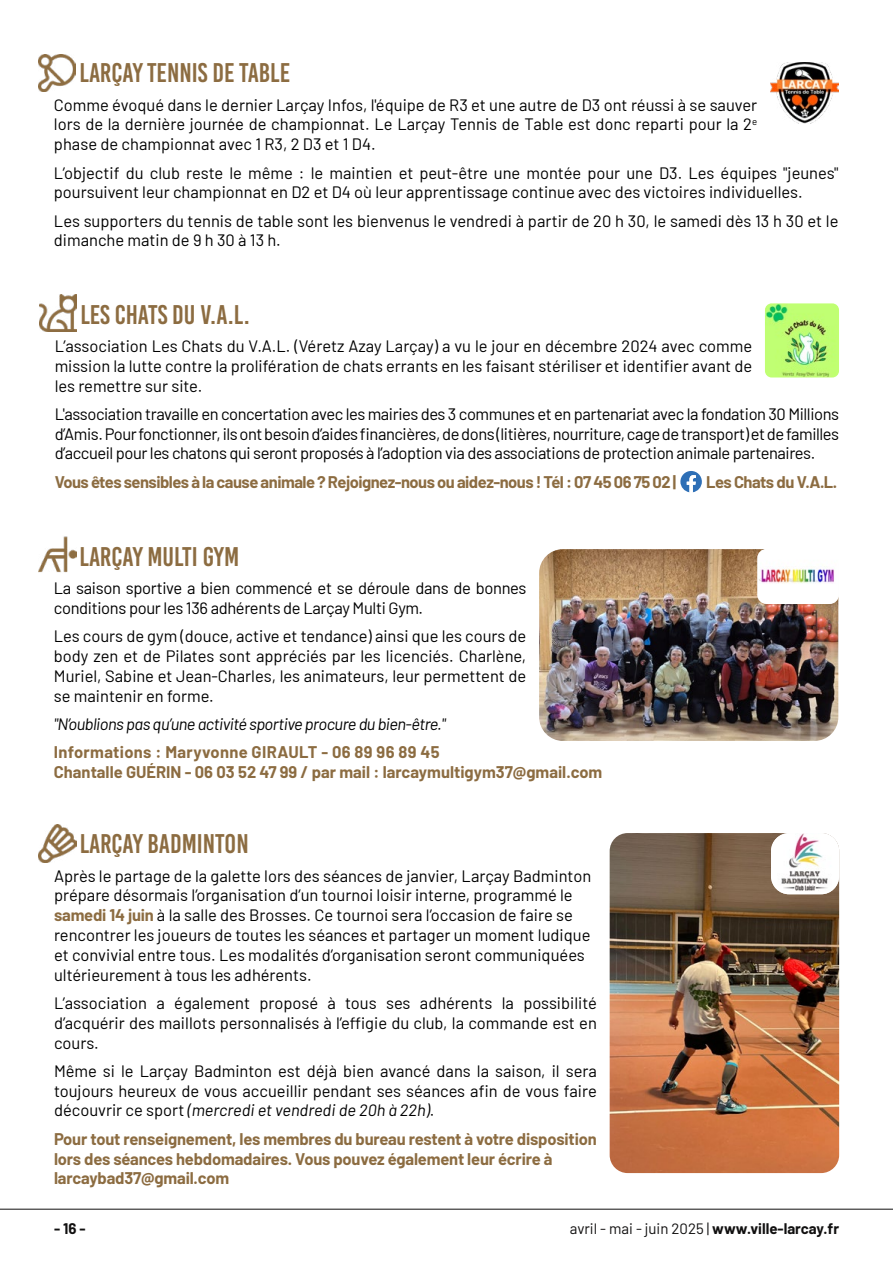
<style>
.page{position:relative;width:893px;height:1263px;background:#fff}
.page>*{position:absolute;margin:0;border:0;box-sizing:border-box;transform-origin:0 0}
.t1{font:27px "Bebas Kai";color:#8c6c41}
.t2{font:16.5px/19.8px "Barlow";color:#000;text-align:justify}
.t3{font:700 16.5px/19.8px "Barlow";letter-spacing:-.01em;color:#8c6c41}
.t4{font:16.5px/19.8px "Barlow";letter-spacing:-.02em;color:#000}
.t5{font:700 16.5px "Barlow";letter-spacing:-.03em;color:#8c6c41}
.t6{font:italic 16.5px "Barlow";letter-spacing:-.03em;color:#000}
.t7{font:15px "Barlow";color:#111010}
.t8{font:700 15px "Barlow";color:#111010}
.s1{font-weight:700;color:#8c6c41}
.s2{font-style:italic}
.s3{font-weight:700}
</style>
<div class="page">
<hr style="left:0;top:1209px;width:893px;height:1px;background:#111010">
<img style="left:39px;top:825px;width:37px;height:37px">
<img style="left:610px;top:833px;width:229px;height:340px">
<img style="left:771px;top:833px;width:68px;height:61px">
<img style="left:539px;top:549px;width:299px;height:192px">
<img style="left:38px;top:536px;width:39px;height:37px">
<img style="left:758px;top:550px;width:80px;height:53px">
<div style="left:757px;top:549px;width:82px;height:55px;border:2px solid #fff;border-radius:9px"></div>
<img style="left:38px;top:54px;width:38px;height:37px">
<img style="left:770px;top:62px;width:68px;height:61px">
<img style="left:765px;top:303px;width:74px;height:74px">
<img style="left:39px;top:294px;width:38px;height:38px">
<svg style="left:680px;top:471px;width:22px;height:21px"></svg>
<h1 class="t1" style="left:80px;top:58px;width:212px">LARÇAY TENNIS DE TABLE</h1>
<p class="t2" style="left:54px;top:93px;width:705px">Comme évoqué dans le dernier Larçay Infos, l'équipe de R3 et une autre de D3 ont réussi à se sauver lors de la dernière journée de championnat. Le Larçay Tennis de Table est donc reparti pour la 2<sup>e </sup>phase de championnat avec 1 R3, 2 D3 et 1 D4.</p>
<p class="t2" style="left:54px;top:161px;width:786px">L’objectif du club reste le même : le maintien et peut-être une montée pour une D3. Les équipes "jeunes" poursuivent leur championnat en D2 et D4 où leur apprentissage continue avec des victoires individuelles.</p>
<p class="t2" style="left:54px;top:209px;width:786px">Les supporters du tennis de table sont les bienvenus le vendredi à partir de 20 h 30, le samedi dès 13 h 30 et le dimanche matin de 9 h 30 à 13 h.</p>
<h1 class="t1" style="left:80px;top:300px;width:171px">LES CHATS DU V.A.L.</h1>
<p class="t2" style="left:55px;top:335px;width:699px">L’association Les Chats du V.A.L. (Véretz Azay Larçay) a vu le jour en décembre 2024 avec comme mission la lutte contre la prolifération de chats errants en les faisant stériliser et identifier avant de les remettre sur site.</p>
<p class="t2" style="left:55px;top:403px;width:786px">L'association travaille en concertation avec les mairies des 3 communes et en partenariat avec la fondation 30 Millions d’Amis. Pour fonctionner, ils ont besoin d’aides financières, de dons (litières, nourriture, cage de transport) et de familles d’accueil pour les chatons qui seront proposés à l’adoption via des associations de protection animale partenaires.</p>
<p class="t5" style="left:55px;top:469px;width:623px">Vous êtes sensibles à la cause animale ? Rejoignez-nous ou aidez-nous ! Tél : 07 45 06 75 02 |</p>
<p class="t5" style="left:706px;top:469px;width:133px">Les Chats du V.A.L.</p>
<h1 class="t1" style="left:80px;top:542px;width:161px">LARÇAY MULTI GYM</h1>
<p class="t4" style="left:54px;top:577px;width:474px">La saison sportive a bien commencé et se déroule dans de bonnes conditions pour les 136 adhérents de Larçay Multi Gym.</p>
<p class="t2" style="left:54px;top:625px;width:474px">Les cours de gym (douce, active et tendance) ainsi que les cours de body zen et de Pilates sont appréciés par les licenciés. Charlène, Muriel, Sabine et Jean-Charles, les animateurs, leur permettent de se maintenir en forme.</p>
<p class="t6" style="left:54px;top:712px;width:393px">"N’oublions pas qu’une activité sportive procure du bien-être."</p>
<p class="t3" style="left:54px;top:741px;width:550px">Informations : Maryvonne GIRAULT - 06 89 96 89 45<br>Chantalle GUÉRIN - 06 03 52 47 99 / par mail : larcaymultigym37@gmail.com</p>
<h1 class="t1" style="left:80px;top:829px;width:171px">LARÇAY BADMINTON</h1>
<p class="t2" style="left:54px;top:864px;width:539px;text-align:left">Après le partage de la galette lors des séances de janvier, Larçay Badminton prépare désormais l’organisation d’un tournoi loisir interne, programmé le <span class="s1">samedi 14 juin</span> à la salle des Brosses. Ce tournoi sera l’occasion de faire se rencontrer les joueurs de toutes les séances et partager un moment ludique et convivial entre tous. Les modalités d’organisation seront communiquées ultérieurement à tous les adhérents.</p>
<p class="t2" style="left:54px;top:992px;width:544px">L’association a également proposé à tous ses adhérents la possibilité d’acquérir des maillots personnalisés à l’effigie du club, la commande est en cours.</p>
<p class="t2" style="left:54px;top:1060px;width:544px">Même si le Larçay Badminton est déjà bien avancé dans la saison, il sera toujours heureux de vous accueillir pendant ses séances afin de vous faire découvrir ce sport <span class="s2">(mercredi et vendredi de 20h à 22h)</span>.</p>
<p class="t3" style="left:54px;top:1127px;width:544px">Pour tout renseignement, les membres du bureau restent à votre disposition lors des séances hebdomadaires. Vous pouvez également leur écrire à larcaybad37@gmail.com</p>
<p class="t8" style="left:54px;top:1218px;width:33px">- 16 -</p>
<p class="t7" style="left:570px;top:1218px;width:271px">avril - mai - juin 2025 | <span class="s3">www.ville-larcay.fr</span></p>
</div>
